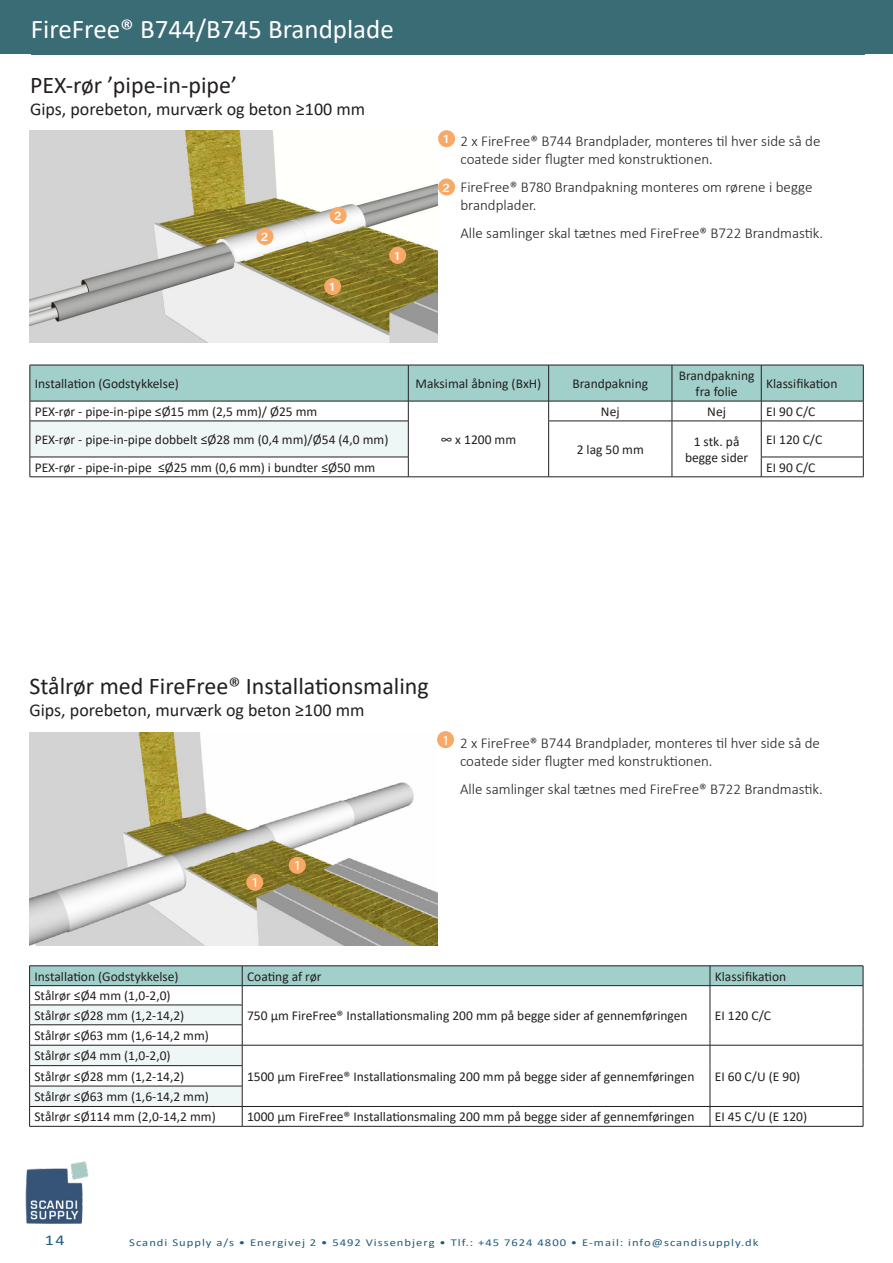
<style>
.page{position:relative;width:893px;height:1263px;background:#fff}
.page>*{position:absolute;margin:0;border:0;box-sizing:border-box;transform-origin:0 0}
.t1{font:27px "Calibri";color:#fff}
.t2{font:24px "Calibri";color:#231f20}
.t3{font:18px "Calibri";color:#231f20}
.t4{font:300 15px "Calibri";color:#231f20}
.t5{font:15px "Calibri";color:#1f5d7e;scale:1.2 1}
.t6{font:13.5px "Calibri";color:#231f20}
.t7{font:13.5px "Franklin Gothic ATF";color:#fff}
.t8{font:500 12px "Franklin Gothic ATF";color:#fff}
.t9{font:10.5px "Calibri";letter-spacing:.08em;color:#1f5d7e;scale:1.2 1}
</style>
<div class="page">
<hr style="left:29px;top:965px;width:213px;height:1px;background:#231f20">
<hr style="left:242px;top:965px;width:468px;height:1px;background:#231f20">
<hr style="left:710px;top:965px;width:153px;height:1px;background:#231f20">
<svg style="left:29px;top:966px;width:835px;height:160px"></svg>
<hr style="left:29px;top:1126px;width:213px;height:1px;background:#231f20">
<hr style="left:242px;top:1126px;width:468px;height:1px;background:#231f20">
<hr style="left:710px;top:1126px;width:153px;height:1px;background:#231f20">
<div style="left:30px;top:421px;width:378px;height:36px;background:#eff7f6"></div>
<svg style="left:30px;top:365px;width:834px;height:56px"></svg>
<hr style="left:30px;top:421px;width:378px;height:1px;background:#231f20">
<hr style="left:30px;top:421px;width:1px;height:36px;background:#231f20">
<hr style="left:408px;top:421px;width:1px;height:36px;background:#231f20">
<hr style="left:548px;top:421px;width:124px;height:1px;background:#231f20">
<hr style="left:548px;top:421px;width:1px;height:36px;background:#231f20">
<hr style="left:672px;top:421px;width:89px;height:1px;background:#231f20">
<hr style="left:672px;top:421px;width:1px;height:36px;background:#231f20">
<hr style="left:761px;top:421px;width:102px;height:1px;background:#231f20">
<hr style="left:761px;top:421px;width:1px;height:36px;background:#231f20">
<hr style="left:863px;top:421px;width:1px;height:36px;background:#231f20">
<hr style="left:30px;top:457px;width:378px;height:1px;background:#231f20">
<svg style="left:30px;top:457px;width:1px;height:20px"></svg>
<svg style="left:408px;top:457px;width:1px;height:20px"></svg>
<svg style="left:548px;top:457px;width:1px;height:20px"></svg>
<svg style="left:672px;top:457px;width:1px;height:20px"></svg>
<hr style="left:761px;top:457px;width:102px;height:1px;background:#231f20">
<svg style="left:761px;top:457px;width:1px;height:20px"></svg>
<svg style="left:863px;top:457px;width:1px;height:20px"></svg>
<hr style="left:30px;top:477px;width:378px;height:1px;background:#231f20">
<hr style="left:408px;top:477px;width:141px;height:1px;background:#231f20">
<hr style="left:549px;top:477px;width:123px;height:1px;background:#231f20">
<hr style="left:672px;top:477px;width:89px;height:1px;background:#231f20">
<hr style="left:761px;top:477px;width:102px;height:1px;background:#231f20">
<img style="left:29px;top:130px;width:409px;height:213px">
<img style="left:30px;top:733px;width:407px;height:212px">
<div style="left:324px;top:278px;width:17px;height:17px;background:#f9a967;border-radius:50%"></div>
<div style="left:389px;top:247px;width:17px;height:17px;background:#f9a967;border-radius:50%"></div>
<div style="left:438px;top:130px;width:17px;height:17px;background:#f9a967;border-radius:50%"></div>
<div style="left:438px;top:178px;width:17px;height:17px;background:#f9a967;border-radius:50%"></div>
<div style="left:256px;top:228px;width:17px;height:17px;background:#f9a967;border-radius:50%"></div>
<div style="left:330px;top:207px;width:17px;height:17px;background:#f9a967;border-radius:50%"></div>
<div style="left:437px;top:731px;width:17px;height:17px;background:#f9a967;border-radius:50%"></div>
<div style="left:246px;top:874px;width:17px;height:17px;background:#f9a967;border-radius:50%"></div>
<div style="left:289px;top:857px;width:17px;height:17px;background:#f9a967;border-radius:50%"></div>
<div style="left:0;top:0;width:893px;height:54px;background:#3a6c76"></div>
<img style="left:25px;top:1161px;width:64px;height:63px">
<h1 class="t1" style="left:31px;top:10px;width:364px">FireFree® B744/B745 Brandplade</h1>
<p class="t2" style="left:30px;top:69px;width:208px">PEX-rør ’pipe-in-pipe’</p>
<p class="t3" style="left:30px;top:97px;width:337px">Gips, porebeton, murværk og beton ≥100 mm</p>
<p class="t8" style="left:261px;top:229px;width:9px">2</p>
<p class="t8" style="left:334px;top:208px;width:9px">2</p>
<p class="t8" style="left:330px;top:279px;width:6px">1</p>
<p class="t8" style="left:395px;top:247px;width:6px">1</p>
<p class="t8" style="left:444px;top:131px;width:6px">1</p>
<p class="t8" style="left:443px;top:179px;width:9px">2</p>
<p class="t4" style="left:460px;top:131px;width:361px">2 x FireFree® B744 Brandplader, monteres til hver side så de</p>
<p class="t4" style="left:460px;top:149px;width:254px">coatede sider flugter med konstruktionen.</p>
<p class="t4" style="left:460px;top:178px;width:354px">FireFree® B780 Brandpakning monteres om rørene i begge</p>
<p class="t4" style="left:460px;top:196px;width:77px">brandplader.</p>
<p class="t4" style="left:460px;top:224px;width:364px">Alle samlinger skal tætnes med FireFree® B722 Brandmastik.</p>
<p class="t6" style="left:35px;top:374px;width:146px">Installation (Godstykkelse)</p>
<p class="t6" style="left:416px;top:374px;width:127px">Maksimal åbning (BxH)</p>
<p class="t6" style="left:572px;top:374px;width:77px">Brandpakning</p>
<p class="t6" style="left:679px;top:366px;width:77px">Brandpakning</p>
<p class="t6" style="left:696px;top:382px;width:43px">fra folie</p>
<p class="t6" style="left:766px;top:374px;width:73px">Klassifikation</p>
<p class="t6" style="left:35px;top:402px;width:284px">PEX-rør - pipe-in-pipe ≤Ø15 mm (2,5 mm)/ Ø25 mm</p>
<p class="t6" style="left:601px;top:402px;width:20px">Nej</p>
<p class="t6" style="left:707px;top:402px;width:20px">Nej</p>
<p class="t6" style="left:766px;top:402px;width:51px">EI 90 C/C</p>
<p class="t6" style="left:35px;top:430px;width:355px">PEX-rør - pipe-in-pipe dobbelt ≤Ø28 mm (0,4 mm)/Ø54 (4,0 mm)</p>
<p class="t6" style="left:766px;top:430px;width:58px">EI 120 C/C</p>
<p class="t6" style="left:441px;top:430px;width:77px">∞ x 1200 mm</p>
<p class="t6" style="left:694px;top:432px;width:47px">1 stk. på</p>
<p class="t6" style="left:685px;top:448px;width:65px">begge sider</p>
<p class="t6" style="left:577px;top:440px;width:69px">2 lag 50 mm</p>
<p class="t6" style="left:35px;top:458px;width:342px">PEX-rør - pipe-in-pipe ≤Ø25 mm (0,6 mm) i bundter ≤Ø50 mm</p>
<p class="t6" style="left:766px;top:458px;width:51px">EI 90 C/C</p>
<p class="t2" style="left:29px;top:670px;width:401px">Stålrør med FireFree® Installationsmaling</p>
<p class="t3" style="left:29px;top:697px;width:337px">Gips, porebeton, murværk og beton ≥100 mm</p>
<p class="t7" style="left:443px;top:731px;width:7px">1</p>
<p class="t4" style="left:460px;top:733px;width:361px">2 x FireFree® B744 Brandplader, monteres til hver side så de</p>
<p class="t4" style="left:460px;top:751px;width:254px">coatede sider flugter med konstruktionen.</p>
<p class="t4" style="left:460px;top:779px;width:364px">Alle samlinger skal tætnes med FireFree® B722 Brandmastik.</p>
<p class="t7" style="left:252px;top:873px;width:7px">1</p>
<p class="t7" style="left:295px;top:856px;width:7px">1</p>
<p class="t6" style="left:34px;top:967px;width:146px">Installation (Godstykkelse)</p>
<p class="t6" style="left:247px;top:967px;width:76px">Coating af rør</p>
<p class="t6" style="left:715px;top:967px;width:73px">Klassifikation</p>
<p class="t6" style="left:34px;top:986px;width:138px">Stålrør ≤Ø4 mm (1,0-2,0)</p>
<p class="t6" style="left:34px;top:1006px;width:151px">Stålrør ≤Ø28 mm (1,2-14,2)</p>
<p class="t6" style="left:247px;top:1006px;width:442px">750 µm FireFree® Installationsmaling 200 mm på begge sider af gennemføringen</p>
<p class="t6" style="left:715px;top:1006px;width:58px">EI 120 C/C</p>
<p class="t6" style="left:34px;top:1026px;width:176px">Stålrør ≤Ø63 mm (1,6-14,2 mm)</p>
<p class="t6" style="left:34px;top:1046px;width:138px">Stålrør ≤Ø4 mm (1,0-2,0)</p>
<p class="t6" style="left:34px;top:1067px;width:151px">Stålrør ≤Ø28 mm (1,2-14,2)</p>
<p class="t6" style="left:247px;top:1067px;width:449px">1500 µm FireFree® Installationsmaling 200 mm på begge sider af gennemføringen</p>
<p class="t6" style="left:715px;top:1067px;width:87px">EI 60 C/U (E 90)</p>
<p class="t6" style="left:34px;top:1087px;width:176px">Stålrør ≤Ø63 mm (1,6-14,2 mm)</p>
<p class="t6" style="left:34px;top:1107px;width:183px">Stålrør ≤Ø114 mm (2,0-14,2 mm)</p>
<p class="t6" style="left:247px;top:1107px;width:449px">1000 µm FireFree® Installationsmaling 200 mm på begge sider af gennemføringen</p>
<p class="t6" style="left:715px;top:1107px;width:94px">EI 45 C/U (E 120)</p>
<p class="t5" style="left:45px;top:1230px;width:18px">14</p>
<p class="t9" style="left:129px;top:1235px;width:526px">Scandi Supply a/s • Energivej 2 • 5492 Vissenbjerg • Tlf.: +45 7624 4800 • E-mail: info@scandisupply.dk</p>
</div>
